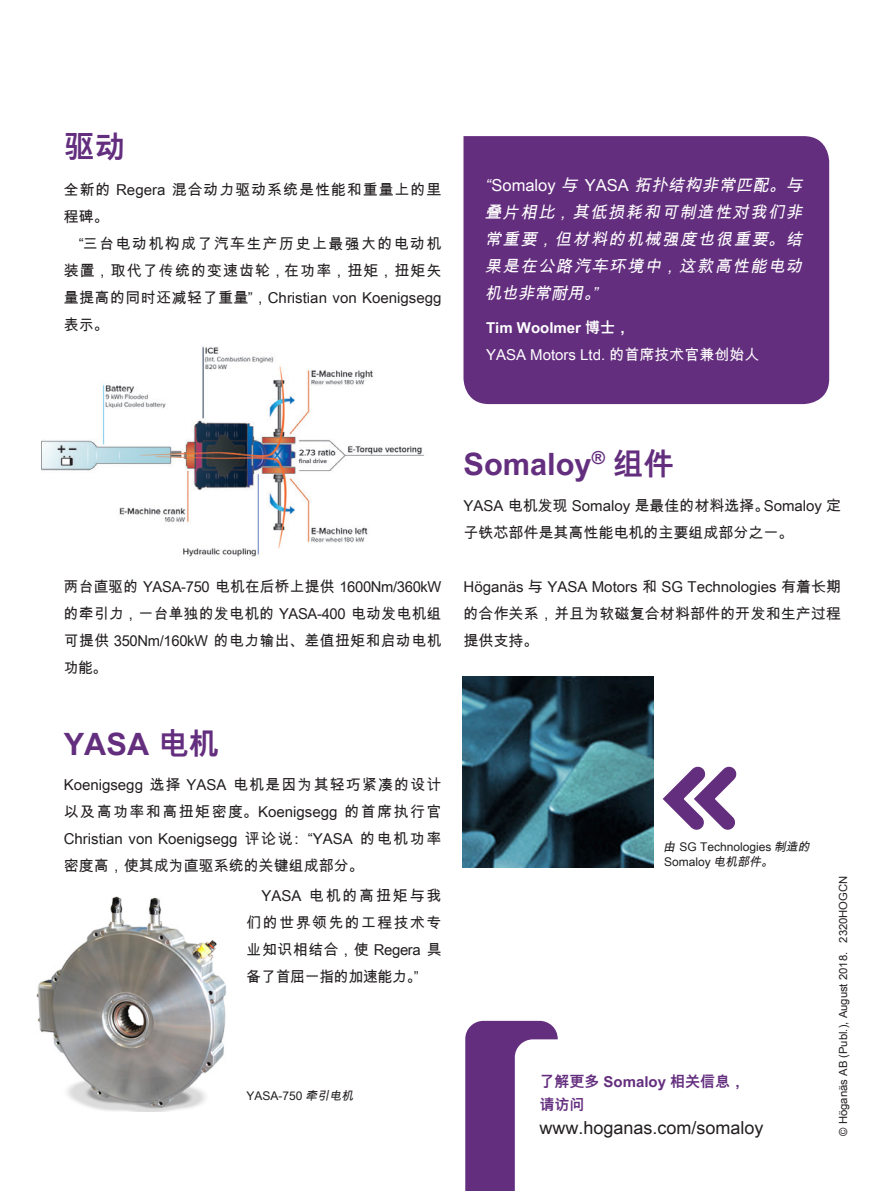
<style>
.page{position:relative;width:893px;height:1191px;background:#fff}
.page>*{position:absolute;margin:0;border:0;box-sizing:border-box;transform-origin:0 0}
.t1{font:700 30.75px "Arial Unicode MS";color:#642e7e}
.t2{font:18px "Arial Unicode MS";color:#231f20}
.t3{font:italic 16.5px/27px "Arial Unicode MS";color:#fff;text-align:justify}
.t4{font:15px/27px "Arial Unicode MS";color:#231f20;text-align:justify}
.t5{font:15px/27px "Arial Unicode MS";letter-spacing:.06em;color:#231f20}
.t6{font:15px "Arial Unicode MS";color:#fff}
.t7{font:700 15px/22.5px "Arial Unicode MS";color:#642e7e}
.t8{font:700 15px "Arial Unicode MS";color:#fff}
.t9{font:12px/15px "Arial Unicode MS";color:#231f20}
.t10{font:11.25px "Arial Unicode MS";color:#231f20}
.s1{font-style:normal}
.s2{font-style:italic}
</style>
<div class="page">
<img style="left:41px;top:347px;width:384px;height:210px">
<svg style="left:465px;top:1020px;width:93px;height:171px"></svg>
<img style="left:36px;top:896px;width:190px;height:215px">
<img style="left:462px;top:676px;width:191px;height:191px">
<svg style="left:652px;top:753px;width:85px;height:90px"></svg>
<div style="left:463px;top:136px;width:366px;height:268px;background:#642e7e"></div>
<h1 class="t1" style="left:64px;top:125px;width:63px">驱动</h1>
<p class="t5" style="left:64px;top:176px;width:379px">全新的 Regera 混合动力驱动系统是性能和重量上的里程碑。</p>
<p class="t4" style="left:64px;top:230px;width:379px;text-indent:15px">“三台电动机构成了汽车生产历史上最强大的电动机装置，取代了传统的变速齿轮，在功率，扭矩，扭矩矢量提高的同时还减轻了重量”，Christian von Koenigsegg表示。</p>
<p class="t3" style="left:485px;top:171px;width:324px">“<span class="s1">S o m a l oy</span> 与 <span class="s1">YASA</span> 拓扑结构非常匹配。与叠片相比，其低损耗和可制造性对我们非常重要，但材料的机械强度也很重要。结果是在公路汽车环境中，这款高性能电动机也非常耐用。”</p>
<p class="t8" style="left:486px;top:316px;width:146px">Tim Woolmer 博士，</p>
<p class="t6" style="left:486px;top:343px;width:275px">YASA Motors Ltd. 的首席技术官兼创始人</p>
<p class="t4" style="left:64px;top:573px;width:379px">两台直驱的 YASA-750 电机在后桥上提供 1600Nm/360kW的牵引力，一台单独的发电机的 YASA-400 电动发电机组可提供 350Nm/160kW 的电力输出、差值扭矩和启动电机功能。</p>
<h1 class="t1" style="left:64px;top:721px;width:157px">YASA 电机</h1>
<p class="t4" style="left:64px;top:771px;width:379px">Koenigsegg 选择 YASA 电机是因为其轻巧紧凑的设计以及高功率和高扭矩密度。Koenigsegg 的首席执行官Christian von Koenigsegg 评论说： “YASA 的电机功率密度高，使其成为直驱系统的关键组成部分。</p>
<p class="t4" style="left:247px;top:881px;width:196px;text-indent:15px">YASA 电机的高扭矩与我们的世界领先的工程技术专业知识相结合，使 Regera 具备了首屈一指的加速能力。”</p>
<p class="t9" style="left:247px;top:1087px;width:111px">YASA-750 <span class="s2">牵引电机</span></p>
<h1 class="t1" style="left:463px;top:441px;width:212px">Somaloy<sup>®</sup> 组件</h1>
<p class="t4" style="left:463px;top:492px;width:379px">YASA 电机发现 Somaloy 是最佳的材料选择。Somaloy 定子铁芯部件是其高性能电机的主要组成部分之一。</p>
<p class="t4" style="left:463px;top:573px;width:379px">Höganäs 与 YASA Motors 和 SG Technologies 有着长期的合作关系，并且为软磁复合材料部件的开发和生产过程提供支持。</p>
<p class="t9" style="left:663px;top:838px;width:152px"><span class="s2">由</span> SG Technologies <span class="s2">制造的<br></span>Somaloy <span class="s2">电机部件。</span></p>
<p class="t7" style="left:539px;top:1071px;width:207px">了解更多 Somaloy 相关信息，请访问</p>
<p class="t2" style="left:539px;top:1114px;width:226px">www.hoganas.com/somaloy</p>
<p class="t10" style="left:835px;top:1135px;width:261px;rotate:-90deg">© Höganäs AB (Publ.), August 2018. 2320HOGCN</p>
</div>
